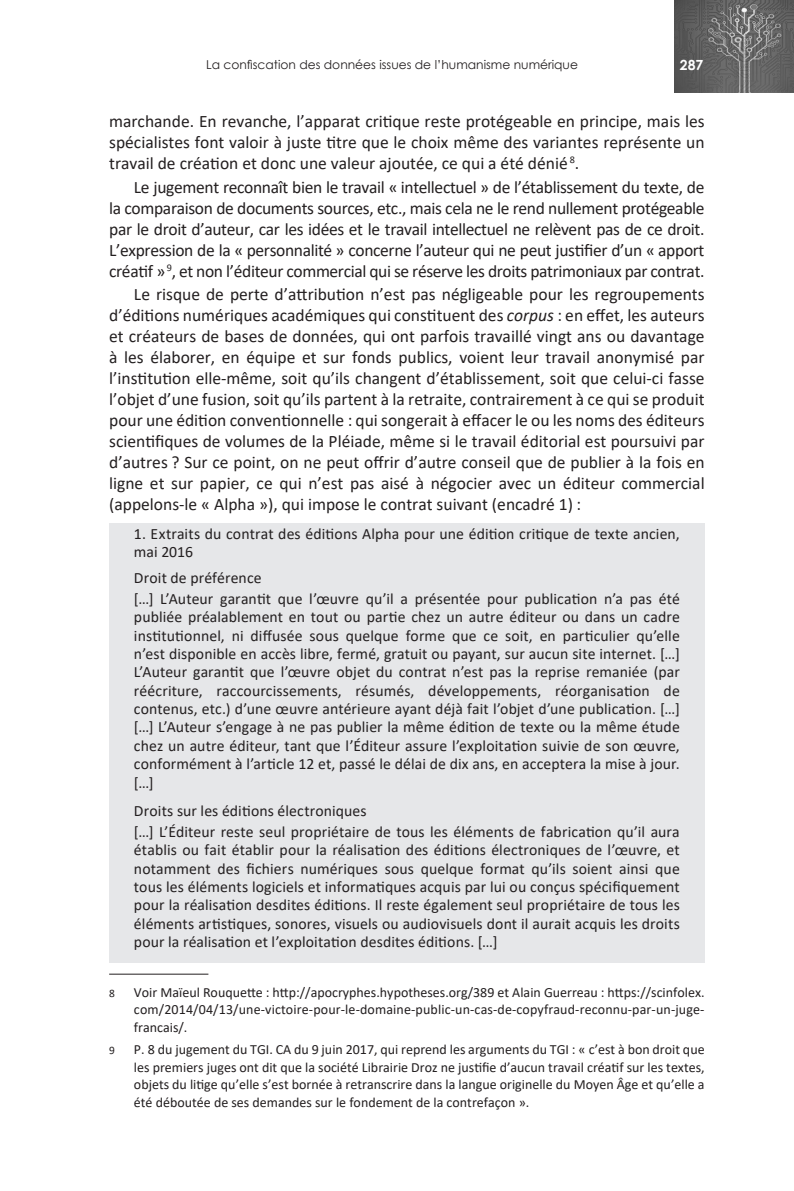
<style>
.page{position:relative;width:794px;height:1191px;background:#fff}
.page>*{position:absolute;margin:0;border:0;box-sizing:border-box;transform-origin:0 0}
.PARAGRAPHE_AVEC_ALIN{font:17.5px/21px "Calibri";color:#231f20;text-align:justify}
.Citation{font:15.75px/18.4px "Calibri";letter-spacing:.01em;color:#231f20;text-align:justify}
.Note_de_bas_de_page{font:14px/17.5px "Calibri";color:#231f20;text-align:justify}
.t1{font:700 14px "Century Gothic";color:#fff}
.t2{font:12.25px "Century Gothic";color:#231f20}
.Note_de_bas_de_page-2{font:11.38px "Calibri";color:#231f20}
.s1{font-style:italic}
</style>
<div class="page">
<img style="left:675px;top:0;width:119px;height:93px">
<div style="left:109px;top:523px;width:595px;height:439px;background:#e6e7e9"></div>
<hr style="left:109px;top:974px;width:99px;height:1px;background:#231f20">
<p class="t2" style="left:206px;top:56px;width:373px">La confiscation des données issues de l’humanisme numérique</p>
<p class="t1" style="left:680px;top:54px;width:25px">287</p>
<p class="PARAGRAPHE_AVEC_ALIN" style="left:109px;top:110px;width:597px">marchande. En revanche, l’apparat critique reste protégeable en principe, mais les spécialistes font valoir à juste titre que le choix même des variantes représente un travail de création et donc une valeur ajoutée, ce qui a été dénié <sup>8</sup>.</p>
<p class="PARAGRAPHE_AVEC_ALIN" style="left:109px;top:176px;width:597px;text-indent:25px">Le jugement reconnaît bien le travail « intellectuel » de l’établissement du texte, de la comparaison de documents sources, etc., mais cela ne le rend nullement protégeable par le droit d’auteur, car les idées et le travail intellectuel ne relèvent pas de ce droit.<br>L’expression de la « personnalité » concerne l’auteur qui ne peut justifier d’un « apport créatif » <sup>9</sup>, et non l’éditeur commercial qui se réserve les droits patrimoniaux par contrat.</p>
<p class="PARAGRAPHE_AVEC_ALIN" style="left:109px;top:283px;width:597px;text-indent:25px">Le risque de perte d’attribution n’est pas négligeable pour les regroupements d’éditions numériques académiques qui constituent des <span class="s1">corpus</span> : en effet, les auteurs et créateurs de bases de données, qui ont parfois travaillé vingt ans ou davantage à les élaborer, en équipe et sur fonds publics, voient leur travail anonymisé par l’institution elle-même, soit qu’ils changent d’établissement, soit que celui-ci fasse l’objet d’une fusion, soit qu’ils partent à la retraite, contrairement à ce qui se produit pour une édition conventionnelle : qui songerait à effacer le ou les noms des éditeurs scientifiques de volumes de la Pléiade, même si le travail éditorial est poursuivi par d’autres ? Sur ce point, on ne peut offrir d’autre conseil que de publier à la fois en ligne et sur papier, ce qui n’est pas aisé à négocier avec un éditeur commercial (appelons-le « Alpha »), qui impose le contrat suivant (encadré 1) :</p>
<p class="Citation" style="left:134px;top:524px;width:547px">1. Extraits du contrat des éditions Alpha pour une édition critique de texte ancien, mai 2016</p>
<p class="Citation" style="left:134px;top:568px;width:129px">Droit de préférence</p>
<p class="Citation" style="left:134px;top:589px;width:547px">[…] L’Auteur garantit que l’œuvre qu’il a présentée pour publication n’a pas été publiée préalablement en tout ou partie chez un autre éditeur ou dans un cadre institutionnel, ni diffusée sous quelque forme que ce soit, en particulier qu’elle n’est disponible en accès libre, fermé, gratuit ou payant, sur aucun site internet. […] L’Auteur garantit que l’œuvre objet du contrat n’est pas la reprise remaniée (par réécriture, raccourcissements, résumés, développements, réorganisation de contenus, etc.) d’une œuvre antérieure ayant déjà fait l’objet d’une publication. […] […] L’Auteur s’engage à ne pas publier la même édition de texte ou la même étude chez un autre éditeur, tant que l’Éditeur assure l’exploitation suivie de son œuvre, conformément à l’article 12 et, passé le délai de dix ans, en acceptera la mise à jour. […]</p>
<p class="Citation" style="left:134px;top:801px;width:234px">Droits sur les éditions électroniques</p>
<p class="Citation" style="left:134px;top:822px;width:547px">[…] L’Éditeur reste seul propriétaire de tous les éléments de fabrication qu’il aura établis ou fait établir pour la réalisation des éditions électroniques de l’œuvre, et notamment des fichiers numériques sous quelque format qu’ils soient ainsi que tous les éléments logiciels et informatiques acquis par lui ou conçus spécifiquement pour la réalisation desdites éditions. Il reste également seul propriétaire de tous les éléments artistiques, sonores, visuels ou audiovisuels dont il aurait acquis les droits pour la réalisation et l’exploitation desdites éditions. […]</p>
<p class="Note_de_bas_de_page-2" style="left:109px;top:985px;width:7px">8</p>
<p class="Note_de_bas_de_page" style="left:134px;top:983px;width:572px">Voir Maïeul Rouquette : http://apocryphes.hypotheses.org/389 et Alain Guerreau : https://scinfolex. com/2014/04/13/une-victoire-pour-le-domaine-public-un-cas-de-copyfraud-reconnu-par-un-juge&shy;francais/.</p>
<p class="Note_de_bas_de_page-2" style="left:109px;top:1042px;width:7px">9</p>
<p class="Note_de_bas_de_page" style="left:134px;top:1040px;width:572px">P. 8 du jugement du TGI. CA du 9 juin 2017, qui reprend les arguments du TGI : « c’est à bon droit que les premiers juges ont dit que la société Librairie Droz ne justifie d’aucun travail créatif sur les textes, objets du litige qu’elle s’est bornée à retranscrire dans la langue originelle du Moyen Âge et qu’elle a été déboutée de ses demandes sur le fondement de la contrefaçon ».</p>
</div>
